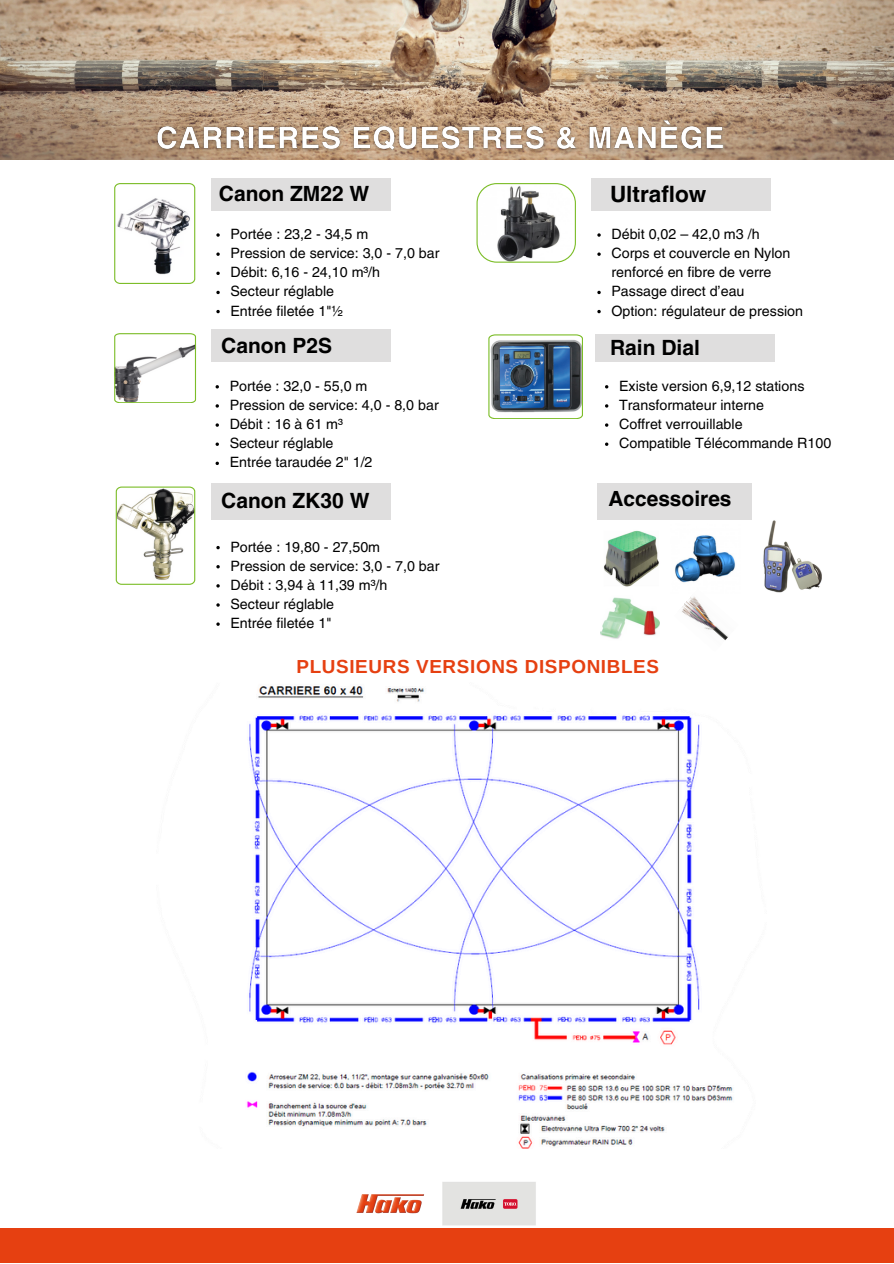
<style>
.page{position:relative;width:894px;height:1264px;background:#fff}
.page>*{position:absolute;margin:0;border:0;box-sizing:border-box;transform-origin:0 0}
.t1{font:700 22.5px "Helvetica LT Pro";color:#000}
.t2{font:700 21px "Helvetica LT Pro";color:#000}
.t3{font:700 20.85px "Helvetica LT Pro";color:#000}
.t4{font:700 18.9px "Arimo";letter-spacing:.035em;color:#e64011}
.t5{font:14.25px/19.2px "Helvetica LT Pro";color:#000}
</style>
<div class="page">
<div style="left:211px;top:179px;width:179px;height:32px;background:#dfdede"></div>
<svg style="left:114px;top:183px;width:81px;height:101px"></svg>
<svg style="left:114px;top:333px;width:82px;height:70px"></svg>
<svg style="left:476px;top:183px;width:99px;height:80px"></svg>
<img style="left:488px;top:334px;width:94px;height:85px">
<img style="left:246px;top:686px;width:487px;height:462px">
<svg style="left:116px;top:486px;width:79px;height:98px"></svg>
<img style="left:675px;top:535px;width:60px;height:48px">
<img style="left:682px;top:596px;width:46px;height:45px">
<img style="left:604px;top:530px;width:55px;height:57px">
<img style="left:600px;top:597px;width:59px;height:42px">
<img style="left:763px;top:520px;width:59px;height:73px">
<div style="left:211px;top:329px;width:179px;height:33px;background:#dfdede"></div>
<svg style="left:216px;top:233px;width:4px;height:4px"></svg>
<svg style="left:216px;top:252px;width:4px;height:4px"></svg>
<svg style="left:216px;top:271px;width:4px;height:4px"></svg>
<svg style="left:216px;top:291px;width:4px;height:3px"></svg>
<svg style="left:216px;top:310px;width:4px;height:3px"></svg>
<svg style="left:215px;top:385px;width:4px;height:3px"></svg>
<svg style="left:215px;top:423px;width:4px;height:4px"></svg>
<svg style="left:215px;top:442px;width:4px;height:4px"></svg>
<svg style="left:215px;top:461px;width:4px;height:4px"></svg>
<div style="left:591px;top:179px;width:179px;height:32px;background:#dfdede"></div>
<img style="left:0;top:0;width:893px;height:159px">
<img style="left:149px;top:113px;width:582px;height:47px">
<svg style="left:597px;top:233px;width:3px;height:4px"></svg>
<svg style="left:605px;top:423px;width:3px;height:4px"></svg>
<svg style="left:605px;top:442px;width:3px;height:4px"></svg>
<div style="left:594px;top:334px;width:179px;height:28px;background:#dfdede"></div>
<svg style="left:216px;top:546px;width:4px;height:3px"></svg>
<svg style="left:216px;top:565px;width:4px;height:3px"></svg>
<svg style="left:216px;top:584px;width:4px;height:3px"></svg>
<svg style="left:216px;top:603px;width:4px;height:3px"></svg>
<svg style="left:216px;top:622px;width:4px;height:4px"></svg>
<div style="left:211px;top:483px;width:179px;height:36px;background:#dfdede"></div>
<div style="left:597px;top:483px;width:155px;height:36px;background:#dfdede"></div>
<div style="left:0;top:1228px;width:893px;height:35px;background:#e64011"></div>
<img style="left:356px;top:1182px;width:180px;height:44px">
<h2 class="t2" style="left:219px;top:186px;width:152px">Canon ZM22 W</h2>
<p class="t5" style="left:230px;top:226px;width:139px">Portée : 23,2 - 34,5 m</p>
<p class="t5" style="left:230px;top:245px;width:210px">Pression de service: 3,0 - 7,0 bar</p>
<p class="t5" style="left:230px;top:264px;width:151px">Débit: 6,16 - 24,10 m³/h</p>
<p class="t5" style="left:230px;top:283px;width:105px">Secteur réglable</p>
<p class="t5" style="left:230px;top:302px;width:114px">Entrée filetée 1"½</p>
<p class="t2" style="left:221px;top:337px;width:112px">Canon P2S</p>
<h2 class="t5" style="left:229px;top:377px;width:139px">Portée : 32,0 - 55,0 m</h2>
<p class="t5" style="left:229px;top:396px;width:210px">Pression de service: 4,0 - 8,0 bar</p>
<p class="t5" style="left:229px;top:416px;width:115px">Débit : 16 à 61 m³</p>
<p class="t5" style="left:229px;top:435px;width:105px">Secteur réglable</p>
<p class="t5" style="left:229px;top:454px;width:144px">Entrée taraudée 2" 1/2</p>
<p class="t2" style="left:221px;top:492px;width:150px">Canon ZK30 W</p>
<h2 class="t5" style="left:230px;top:538px;width:151px">Portée : 19,80 - 27,50m</h2>
<p class="t5" style="left:230px;top:557px;width:210px">Pression de service: 3,0 - 7,0 bar</p>
<p class="t5" style="left:230px;top:576px;width:158px">Débit : 3,94 à 11,39 m³/h</p>
<p class="t5" style="left:230px;top:595px;width:105px">Secteur réglable</p>
<p class="t5" style="left:230px;top:615px;width:102px">Entrée filetée 1"</p>
<p class="t1" style="left:610px;top:186px;width:98px">Ultraflow</p>
<h2 class="t5" style="left:611px;top:226px;width:150px">Débit 0,02 – 42,0 m3 /h</h2>
<p class="t5" style="left:611px;top:245px;width:180px">Corps et couvercle en Nylon renforcé en fibre de verre</p>
<p class="t5" style="left:611px;top:283px;width:134px">Passage direct d’eau</p>
<p class="t5" style="left:611px;top:302px;width:193px">Option: régulateur de pression</p>
<p class="t2" style="left:610px;top:340px;width:91px">Rain Dial</p>
<h2 class="t5" style="left:619px;top:377px;width:187px">Existe version 6,9,12 stations</h2>
<p class="t5" style="left:619px;top:396px;width:146px">Transformateur interne</p>
<p class="t5" style="left:619px;top:416px;width:125px">Coffret verrouillable</p>
<p class="t5" style="left:619px;top:435px;width:214px">Compatible Télécommande R100</p>
<p class="t3" style="left:608px;top:490px;width:125px">Accessoires</p>
<h3 class="t4" style="left:296px;top:655px;width:364px">PLUSIEURS VERSIONS DISPONIBLES</h3>
</div>
